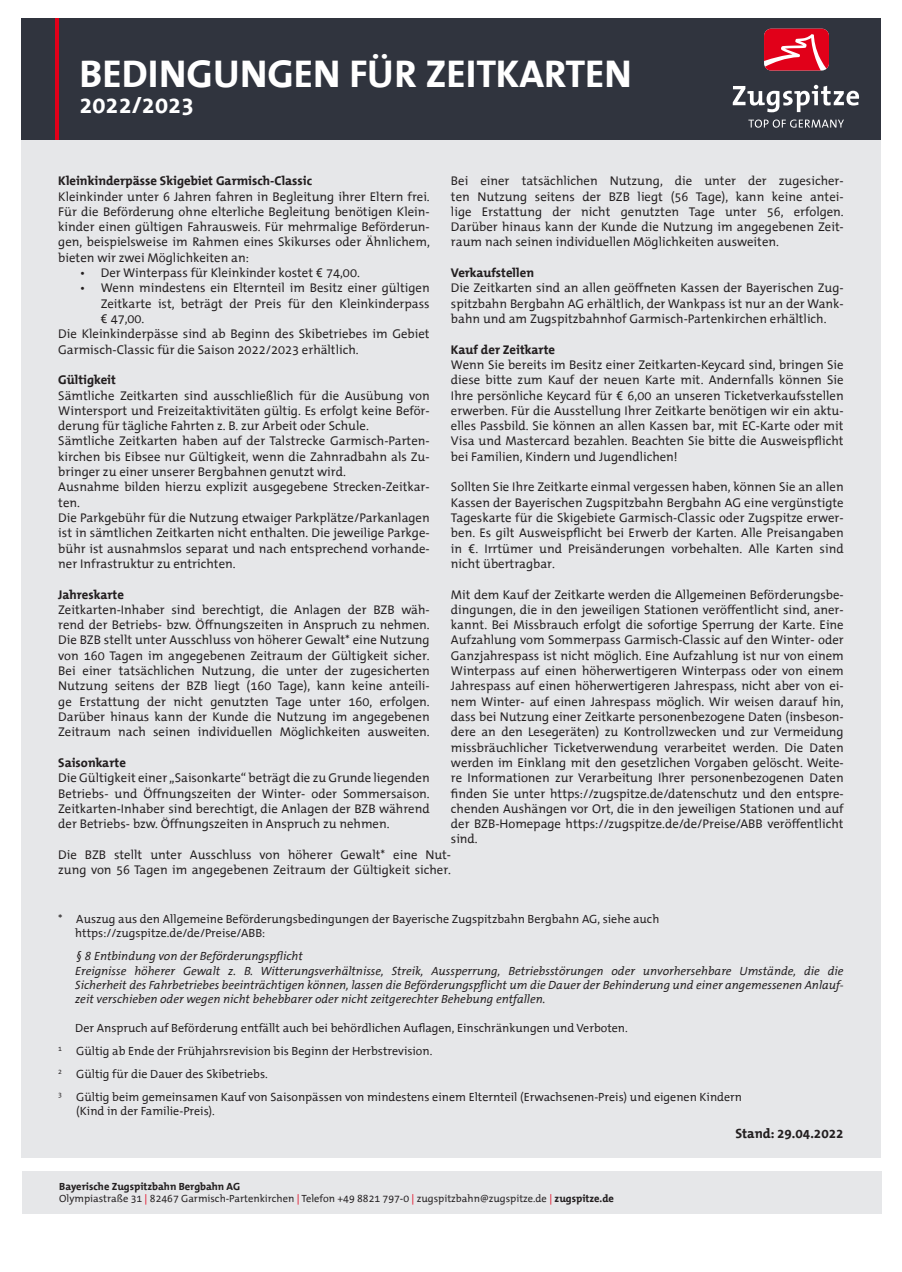
<style>
.page{position:relative;width:902px;height:1272px;background:#fff}
.page>*{position:absolute;margin:0;border:0;box-sizing:border-box;transform-origin:0 0}
.t1{font:700 39.15px "The Mix Office";color:#fff}
.t2{font:700 23.85px "The Mix Office";color:#fff}
.t3{font:700 13.5px "The Mix Office";color:#231f20}
.t4{font:12.75px/15.3px "The Mix Office";color:#231f20;text-align:justify}
.t5{font:700 12.75px "The Mix Office";color:#231f20}
.t6{font:12px/23px "The Mix Office";color:#231f20}
.t7{font:italic 12px/14.4px "The Mix Office";color:#231f20}
.t8{font:10.5px/12.6px "The Mix Office";color:#231f20}
.s1{font-weight:700}
.s2{color:#e10019}
</style>
<div class="page">
<div style="left:22px;top:1171px;width:859px;height:43px;background:#e6e7e9"></div>
<div style="left:21px;top:139px;width:859px;height:1018px;background:#e6e7e9"></div>
<div style="left:21px;top:18px;width:859px;height:121px;background:#30343e"></div>
<hr style="left:55px;top:18px;width:3px;height:121px;background:#e10019">
<svg style="left:732px;top:85px;width:127px;height:27px"></svg>
<svg style="left:748px;top:119px;width:95px;height:9px"></svg>
<svg style="left:764px;top:29px;width:64px;height:42px;background:#e32e42"></svg>
<h1 class="t1" style="left:79px;top:53px;width:554px">BEDINGUNGEN FÜR ZEITKARTEN</h1>
<h2 class="t2" style="left:79px;top:92px;width:116px">2022/2023</h2>
<p class="t5" style="left:58px;top:174px;width:255px">Kleinkinderpässe Skigebiet Garmisch-Classic</p>
<p class="t4" style="left:58px;top:189px;width:373px">Kleinkinder unter 6 Jahren fahren in Begleitung ihrer Eltern frei.<br>Für die Beförderung ohne elterliche Begleitung benötigen Klein&shy;kinder einen gültigen Fahrausweis. Für mehrmalige Beförderun&shy;gen, beispielsweise im Rahmen eines Skikurses oder Ähnlichem, bieten wir zwei Möglichkeiten an:</p>
<p class="t4" style="left:80px;top:266px;width:282px">• Der Winterpass für Kleinkinder kostet € 74,00.</p>
<p class="t4" style="left:80px;top:281px;width:351px">• Wenn mindestens ein Elternteil im Besitz einer gültigen</p>
<p class="t4" style="left:101px;top:296px;width:330px">Zeitkarte ist, beträgt der Preis für den Kleinkinderpass</p>
<p class="t4" style="left:101px;top:311px;width:45px">€ 47,00.</p>
<p class="t4" style="left:58px;top:327px;width:373px">Die Kleinkinderpässe sind ab Beginn des Skibetriebes im Gebiet</p>
<p class="t4" style="left:58px;top:342px;width:302px">Garmisch-Classic für die Saison 2022/2023 erhältlich.</p>
<p class="t5" style="left:58px;top:373px;width:59px">Gültigkeit</p>
<p class="t4" style="left:58px;top:388px;width:373px;text-align:left">Sämtliche Zeitkarten sind ausschließlich für die Ausübung von Wintersport und Freizeitaktivitäten gültig. Es erfolgt keine Beför&shy;derung für tägliche Fahrten z. B. zur Arbeit oder Schule.<br>Sämtliche Zeitkarten haben auf der Talstrecke Garmisch-Parten&shy;kirchen bis Eibsee nur Gültigkeit, wenn die Zahnradbahn als Zu&shy;bringer zu einer unserer Bergbahnen genutzt wird.<br>Ausnahme bilden hierzu explizit ausgegebene Strecken-Zeitkar&shy;ten.<br>Die Parkgebühr für die Nutzung etwaiger Parkplätze/Parkanlagen ist in sämtlichen Zeitkarten nicht enthalten. Die jeweilige Parkge&shy;bühr ist ausnahmslos separat und nach entsprechend vorhande&shy;ner Infrastruktur zu entrichten.</p>
<p class="t5" style="left:58px;top:587px;width:67px">Jahreskarte</p>
<p class="t4" style="left:58px;top:602px;width:373px">Zeitkarten-Inhaber sind berechtigt, die Anlagen der BZB wäh&shy;rend der Betriebs- bzw. Öffnungszeiten in Anspruch zu nehmen.<br>Die BZB stellt unter Ausschluss von höherer Gewalt* eine Nutzung von 160 Tagen im angegebenen Zeitraum der Gültigkeit sicher.<br>Bei einer tatsächlichen Nutzung, die unter der zugesicherten Nutzung seitens der BZB liegt (160 Tage), kann keine anteili&shy;ge Erstattung der nicht genutzten Tage unter 160, erfolgen.<br>Darüber hinaus kann der Kunde die Nutzung im angegebenen Zeitraum nach seinen individuellen Möglichkeiten ausweiten.</p>
<p class="t5" style="left:58px;top:755px;width:69px">Saisonkarte</p>
<p class="t4" style="left:58px;top:770px;width:373px">Die Gültigkeit einer „Saisonkarte“ beträgt die zu Grunde liegenden Betriebs- und Öffnungszeiten der Winter- oder Sommersaison.<br>Zeitkarten-Inhaber sind berechtigt, die Anlagen der BZB während der Betriebs- bzw. Öffnungszeiten in Anspruch zu nehmen.</p>
<p class="t4" style="left:58px;top:847px;width:394px">Die BZB stellt unter Ausschluss von höherer Gewalt* eine Nut&shy;zung von 56 Tagen im angegebenen Zeitraum der Gültigkeit sicher.</p>
<p class="t4" style="left:451px;top:174px;width:394px">Bei einer tatsächlichen Nutzung, die unter der zugesicher&shy;ten Nutzung seitens der BZB liegt (56 Tage), kann keine antei&shy;lige Erstattung der nicht genutzten Tage unter 56, erfolgen.<br>Darüber hinaus kann der Kunde die Nutzung im angegebenen Zeit&shy;raum nach seinen individuellen Möglichkeiten ausweiten.</p>
<p class="t5" style="left:451px;top:266px;width:85px">Verkaufstellen</p>
<p class="t4" style="left:451px;top:281px;width:394px">Die Zeitkarten sind an allen geöffneten Kassen der Bayerischen Zug&shy;spitzbahn Bergbahn AG erhältlich, der Wankpass ist nur an der Wank&shy;bahn und am Zugspitzbahnhof Garmisch-Partenkirchen erhältlich.</p>
<p class="t5" style="left:451px;top:342px;width:106px">Kauf der Zeitkarte</p>
<p class="t4" style="left:451px;top:357px;width:394px">Wenn Sie bereits im Besitz einer Zeitkarten-Keycard sind, bringen Sie diese bitte zum Kauf der neuen Karte mit. Andernfalls können Sie Ihre persönliche Keycard für € 6,00 an unseren Ticketverkaufsstellen erwerben. Für die Ausstellung Ihrer Zeitkarte benötigen wir ein aktu&shy;elles Passbild. Sie können an allen Kassen bar, mit EC-Karte oder mit Visa und Mastercard bezahlen. Beachten Sie bitte die Ausweispflicht bei Familien, Kindern und Jugendlichen!</p>
<p class="t4" style="left:451px;top:480px;width:394px">Sollten Sie Ihre Zeitkarte einmal vergessen haben, können Sie an allen Kassen der Bayerischen Zugspitzbahn Bergbahn AG eine vergünstigte Tageskarte für die Skigebiete Garmisch-Classic oder Zugspitze erwer&shy;ben. Es gilt Ausweispflicht bei Erwerb der Karten. Alle Preisangaben in €. Irrtümer und Preisänderungen vorbehalten. Alle Karten sind nicht übertragbar.</p>
<p class="t4" style="left:451px;top:587px;width:394px">Mit dem Kauf der Zeitkarte werden die Allgemeinen Beförderungsbe&shy;dingungen, die in den jeweiligen Stationen veröffentlicht sind, aner&shy;kannt. Bei Missbrauch erfolgt die sofortige Sperrung der Karte. Eine Aufzahlung vom Sommerpass Garmisch-Classic auf den Winter- oder Ganzjahrespass ist nicht möglich. Eine Aufzahlung ist nur von einem Winterpass auf einen höherwertigeren Winterpass oder von einem Jahrespass auf einen höherwertigeren Jahrespass, nicht aber von ei&shy;nem Winter- auf einen Jahrespass möglich. Wir weisen darauf hin, dass bei Nutzung einer Zeitkarte personenbezogene Daten (insbeson&shy;dere an den Lesegeräten) zu Kontrollzwecken und zur Vermeidung missbräuchlicher Ticketverwendung verarbeitet werden. Die Daten werden im Einklang mit den gesetzlichen Vorgaben gelöscht. Weite&shy;re Informationen zur Verarbeitung Ihrer personenbezogenen Daten finden Sie unter https://zugspitze.de/datenschutz und den entspre&shy;chenden Aushängen vor Ort, die in den jeweiligen Stationen und auf der BZB-Homepage https://zugspitze.de/de/Preise/ABB veröffentlicht sind.</p>
<p class="t6" style="left:75px;top:912px;width:585px;line-height:14.4px;text-indent:-17px">* Auszug aus den Allgemeine Beförderungsbedingungen der Bayerische Zugspitzbahn Bergbahn AG, siehe auch https://zugspitze.de/de/Preise/ABB:</p>
<p class="t7" style="left:75px;top:949px;width:769px">§ 8 Entbindung von der Beförderungspflicht<br>Ereignisse höherer Gewalt z. B. Witterungsverhältnisse, Streik, Aussperrung, Betriebsstörungen oder unvorhersehbare Umstände, die die Sicherheit des Fahrbetriebes beeinträchtigen können, lassen die Beförderungspflicht um die Dauer der Behinderung und einer angemessenen Anlauf&shy;zeit verschieben oder wegen nicht behebbarer oder nicht zeitgerechter Behebung entfallen.</p>
<p class="t6" style="left:58px;top:1017px;width:685px;text-indent:17px">Der Anspruch auf Beförderung entfällt auch bei behördlichen Auflagen, Einschränkungen und Verboten.<br><sup>1</sup> Gültig ab Ende der Frühjahrsrevision bis Beginn der Herbstrevision.<br><sup>2</sup> Gültig für die Dauer des Skibetriebs.<br><sup>3</sup> Gültig beim gemeinsamen Kauf von Saisonpässen von mindestens einem Elternteil (Erwachsenen-Preis) und eigenen Kindern</p>
<p class="t6" style="left:76px;top:1100px;width:140px">(Kind in der Familie-Preis).</p>
<p class="t8" style="left:59px;top:1180px;width:556px"><span class="s1">Bayerische Zugspitzbahn Bergbahn AG<br></span>Olympiastraße 31 <span class="s2">|</span> 82467 Garmisch-Partenkirchen <span class="s2">|</span> Telefon +49 8821 797-0 <span class="s2">|</span> zugspitzbahn@zugspitze.de <span class="s2">|</span> <span class="s1">zugspitze.de</span></p>
<p class="t3" style="left:735px;top:1125px;width:110px">Stand: 29.04.2022</p>
</div>
